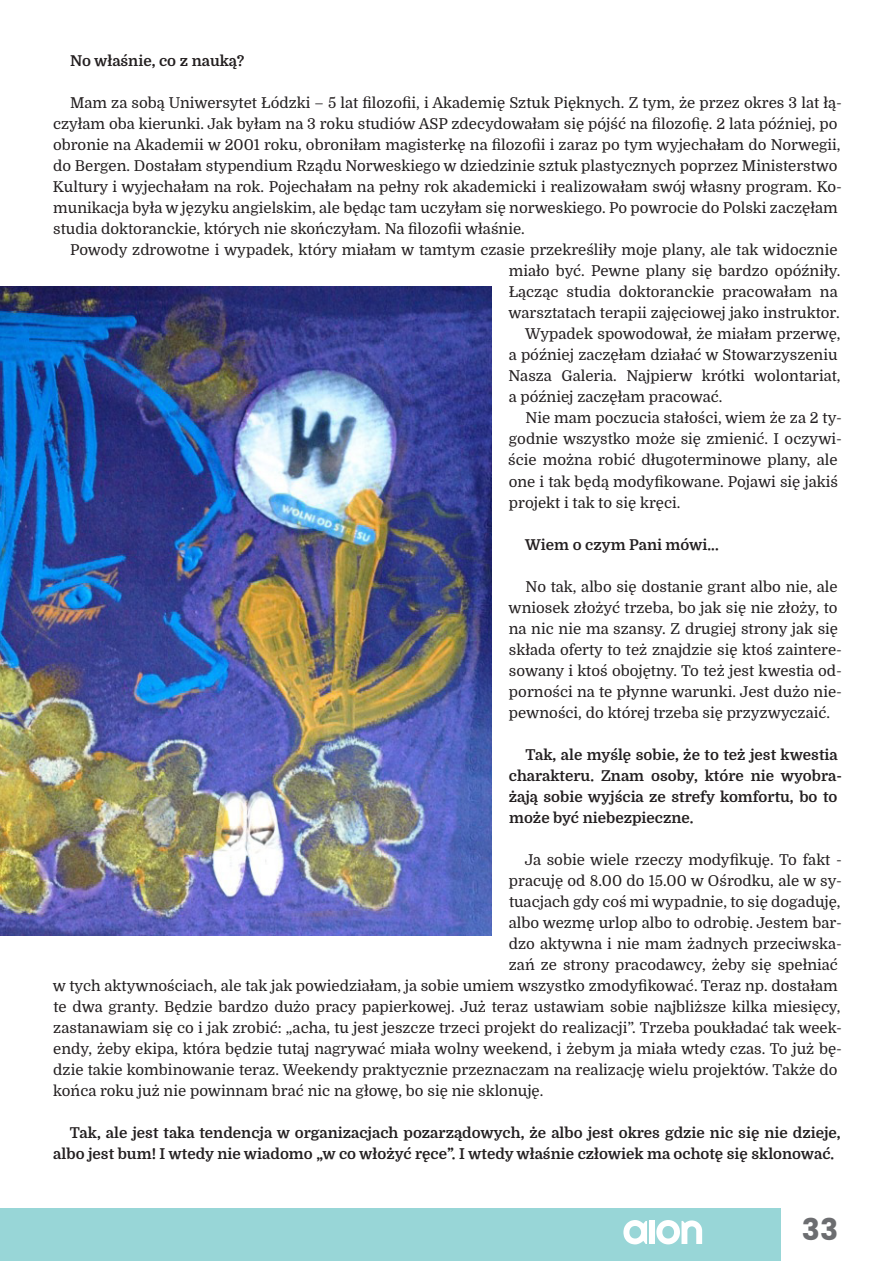
<style>
.page{position:relative;width:891px;height:1261px;background:#fff}
.page>*{position:absolute;margin:0;border:0;box-sizing:border-box;transform-origin:0 0}
.t1{font:30px "Poppins";color:#6c6d70}
.t2{font:15px/21px "Domine";color:#231f20}
.t3{font:700 15px/21px "Domine";color:#231f20}
</style>
<div class="page">
<div style="left:0;top:1208px;width:781px;height:52px;background:#98d6d7"></div>
<svg style="left:623px;top:1220px;width:24px;height:24px"></svg>
<div style="left:649px;top:1220px;width:5px;height:23px;background:#fff"></div>
<svg style="left:656px;top:1220px;width:46px;height:24px"></svg>
<img style="left:0;top:287px;width:491px;height:648px">
<p class="t3" style="left:70px;top:51px;width:176px">No właśnie, co z nauką?</p>
<p class="t2" style="left:53px;top:93px;width:790px;text-indent:17px">Mam za sobą Uniwersytet Łódzki – 5 lat filozofii, i Akademię Sztuk Pięknych. Z tym, że przez okres 3 lat łą&shy;czyłam oba kierunki. Jak byłam na 3 roku studiów ASP zdecydowałam się pójść na filozofię. 2 lata później, po obronie na Akademii w 2001 roku, obroniłam magisterkę na filozofii i zaraz po tym wyjechałam do Norwegii, do Bergen. Dostałam stypendium Rządu Norweskiego w dziedzinie sztuk plastycznych poprzez Ministerstwo Kultury i wyjechałam na rok. Pojechałam na pełny rok akademicki i realizowałam swój własny program. Ko&shy;munikacja była w języku angielskim, ale będąc tam uczyłam się norweskiego. Po powrocie do Polski zaczęłam studia doktoranckie, których nie skończyłam. Na filozofii właśnie.</p>
<p class="t2" style="left:508px;top:240px;width:333px;text-indent:-438px">Powody zdrowotne i wypadek, który miałam w tamtym czasie przekreśliły moje plany, ale tak widocznie miało być. Pewne plany się bardzo opóźniły.<br>Łącząc studia doktoranckie pracowałam na warsztatach terapii zajęciowej jako instruktor.</p>
<p class="t2" style="left:508px;top:324px;width:333px;text-indent:16px">Wypadek spowodował, że miałam przerwę, a później zaczęłam działać w Stowarzyszeniu Nasza Galeria. Najpierw krótki wolontariat, a później zaczęłam pracować.</p>
<p class="t2" style="left:508px;top:408px;width:335px;text-indent:17px">Nie mam poczucia stałości, wiem że za 2 ty&shy;godnie wszystko może się zmienić. I oczywi&shy;ście można robić długoterminowe plany, ale one i tak będą modyfikowane. Pojawi się jakiś projekt i tak to się kręci.</p>
<p class="t3" style="left:525px;top:534px;width:195px">Wiem o czym Pani mówi...</p>
<p class="t2" style="left:508px;top:576px;width:335px;text-indent:17px">No tak, albo się dostanie grant albo nie, ale wniosek złożyć trzeba, bo jak się nie złoży, to na nic nie ma szansy. Z drugiej strony jak się składa oferty to też znajdzie się ktoś zaintere&shy;sowany i ktoś obojętny. To też jest kwestia od&shy;porności na te płynne warunki. Jest dużo nie&shy;pewności, do której trzeba się przyzwyczaić.</p>
<p class="t3" style="left:508px;top:744px;width:334px;text-indent:17px">Tak, ale myślę sobie, że to też jest kwestia charakteru. Znam osoby, które nie wyobra&shy;żają sobie wyjścia ze strefy komfortu, bo to może być niebezpieczne.</p>
<p class="t2" style="left:524px;top:849px;width:319px">Ja sobie wiele rzeczy modyfikuję. To fakt -</p>
<p class="t2" style="left:509px;top:870px;width:334px">pracuję od 8.00 do 15.00 w Ośrodku, ale w sy-</p>
<p class="t2" style="left:509px;top:891px;width:333px">tuacjach gdy coś mi wypadnie, to się dogaduję,</p>
<p class="t2" style="left:508px;top:912px;width:335px">albo wezmę urlop albo to odrobię. Jestem bar-</p>
<p class="t2" style="left:509px;top:933px;width:334px">dzo aktywna i nie mam żadnych przeciwska-</p>
<p class="t2" style="left:509px;top:954px;width:330px">zań ze strony pracodawcy, żeby się spełniać</p>
<p class="t2" style="left:53px;top:975px;width:786px">w tych aktywnościach, ale tak jak powiedziałam, ja sobie umiem wszystko zmodyfikować. Teraz np. dostałam</p>
<p class="t2" style="left:53px;top:996px;width:788px">te dwa granty. Będzie bardzo dużo pracy papierkowej. Już teraz ustawiam sobie najbliższe kilka miesięcy,</p>
<p class="t2" style="left:53px;top:1017px;width:790px">zastanawiam się co i jak zrobić: „acha, tu jest jeszcze trzeci projekt do realizacji”. Trzeba poukładać tak week-</p>
<p class="t2" style="left:53px;top:1038px;width:790px">endy, żeby ekipa, która będzie tutaj nagrywać miała wolny weekend, i żebym ja miała wtedy czas. To już bę-</p>
<p class="t2" style="left:53px;top:1059px;width:785px">dzie takie kombinowanie teraz. Weekendy praktycznie przeznaczam na realizację wielu projektów. Także do</p>
<p class="t2" style="left:53px;top:1080px;width:491px">końca roku już nie powinnam brać nic na głowę, bo się nie sklonuję.</p>
<p class="t3" style="left:53px;top:1122px;width:788px;text-indent:16px">Tak, ale jest taka tendencja w organizacjach pozarządowych, że albo jest okres gdzie nic się nie dzieje, albo jest bum! I wtedy nie wiadomo „w co włożyć ręce”. I wtedy właśnie człowiek ma ochotę się sklonować.</p>
<h1 class="t1" style="left:801px;top:1212px;width:38px">33</h1>
</div>
